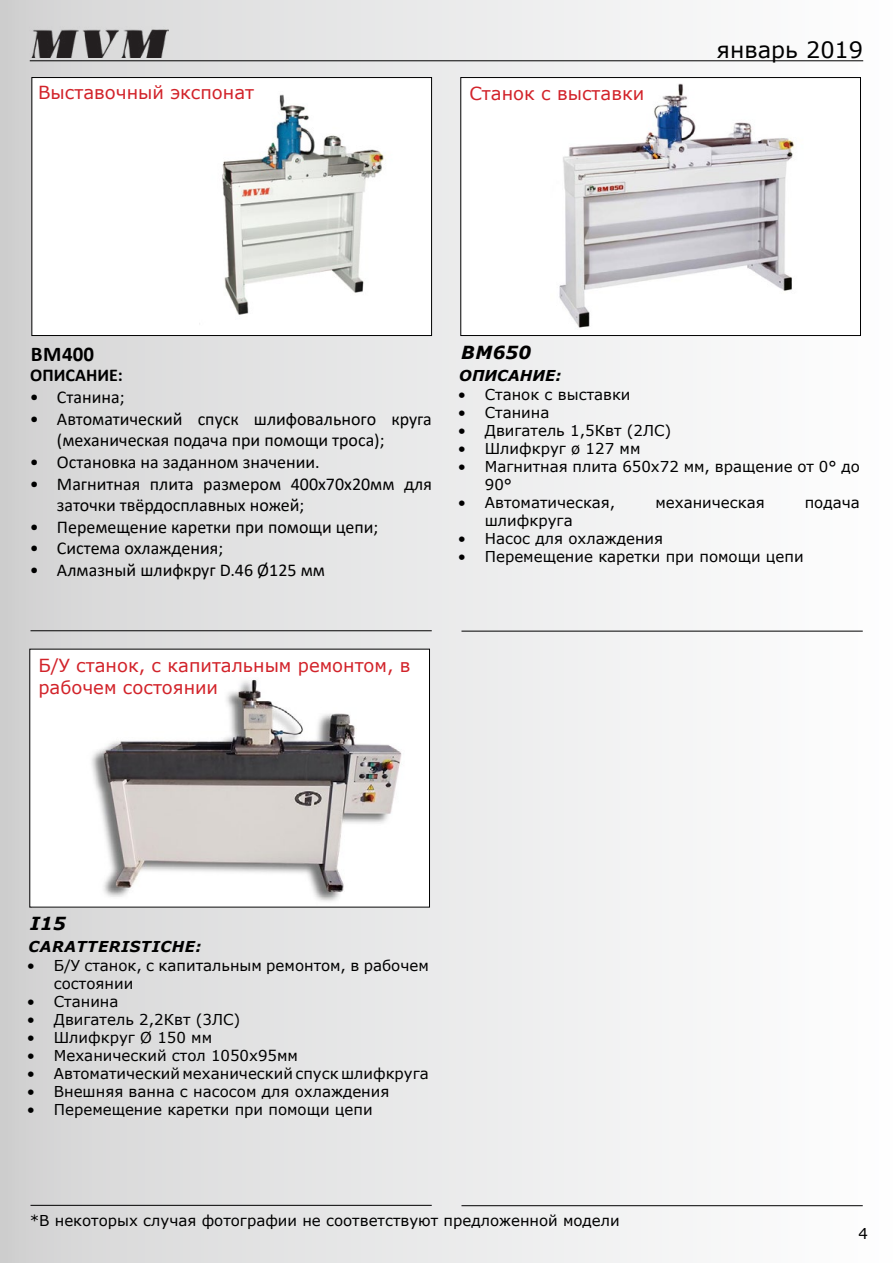
<style>
.page{position:relative;width:893px;height:1263px;background:#fff}
.page>*{position:absolute;margin:0;border:0;box-sizing:border-box;transform-origin:0 0}
.t1{font:22.5px "Verdana";color:#000}
.t2{font:700 21px "Calibri";letter-spacing:.01em;color:#000}
.t3{font:18px/21.6px "Calibri";color:#000}
.t4{font:18px/21.6px "Verdana";color:#d2232a}
.t5{font:700 18px "Calibri";color:#000}
.t6{font:italic 700 18px "Verdana";letter-spacing:.01em;color:#000}
.t7{font:15px/18px "Verdana";color:#000}
.t8{font:italic 700 15px "Verdana";letter-spacing:.035em;color:#000}
.t9{font:italic 700 15px "Verdana";color:#000}
</style>
<div class="page">
<div style="left:1px;top:1px;width:891px;height:1261px;background:linear-gradient(to right,#d3d3d4,#fff)"></div>
<hr style="left:30px;top:60px;width:833px;height:1px;background:#000">
<img style="left:30px;top:27px;width:138px;height:30px">
<hr style="left:31px;top:630px;width:401px;height:1px;background:#000">
<hr style="left:31px;top:1205px;width:401px;height:1px;background:#000">
<hr style="left:461px;top:631px;width:402px;height:1px;background:#000">
<hr style="left:461px;top:1205px;width:402px;height:1px;background:#000">
<div style="left:32px;top:78px;width:400px;height:257px;background:#fff"></div>
<img style="left:222px;top:94px;width:163px;height:221px">
<div style="left:31px;top:77px;width:401px;height:259px;border:1px solid #000"></div>
<img style="left:33px;top:651px;width:395px;height:254px">
<div style="left:461px;top:78px;width:399px;height:257px;background:#fff"></div>
<img style="left:559px;top:83px;width:236px;height:245px">
<div style="left:460px;top:77px;width:401px;height:259px;border:1px solid #000"></div>
<p class="t4" style="left:38px;top:81px;width:217px">Выставочный экспонат</p>
<p class="t4" style="left:469px;top:83px;width:176px">Станок с выставки</p>
<h1 class="t1" style="left:716px;top:35px;width:148px">январь 2019</h1>
<h2 class="t2" style="left:31px;top:339px;width:65px">BM400</h2>
<p class="t5" style="left:30px;top:362px;width:94px">ОПИСАНИЕ:</p>
<p class="t3" style="left:30px;top:386px;width:96px">• Станина;</p>
<p class="t3" style="left:57px;top:408px;width:376px;text-indent:-27px">• Автоматический спуск шлифовального круга (механическая подача при помощи троса);</p>
<p class="t3" style="left:30px;top:451px;width:291px">• Остановка на заданном значении.</p>
<p class="t3" style="left:57px;top:472px;width:376px;text-indent:-27px">• Магнитная плита размером 400х70х20мм для заточки твёрдосплавных ножей;</p>
<p class="t3" style="left:30px;top:516px;width:350px">• Перемещение каретки при помощи цепи;</p>
<p class="t3" style="left:30px;top:537px;width:195px">• Система охлаждения;</p>
<p class="t3" style="left:30px;top:559px;width:297px">• Алмазный шлифкруг D.46 Ø125 мм</p>
<p class="t6" style="left:461px;top:340px;width:72px">BM650</p>
<p class="t9" style="left:459px;top:364px;width:104px">ОПИСАНИЕ:</p>
<p class="t7" style="left:458px;top:385px;width:174px">• Станок с выставки</p>
<p class="t7" style="left:458px;top:403px;width:93px">• Станина</p>
<p class="t7" style="left:458px;top:421px;width:215px">• Двигатель 1,5Квт (2ЛС)</p>
<p class="t7" style="left:458px;top:439px;width:184px">• Шлифкруг ø 127 мм</p>
<p class="t7" style="left:485px;top:457px;width:376px;text-indent:-27px">• Магнитная плита 650x72 мм, вращение от 0° до<br>90°</p>
<p class="t7" style="left:458px;top:493px;width:159px">• Автоматическая,</p>
<p class="t7" style="left:655px;top:493px;width:111px">механическая</p>
<p class="t7" style="left:805px;top:493px;width:57px">подача</p>
<p class="t7" style="left:485px;top:511px;width:89px">шлифкруга</p>
<p class="t7" style="left:458px;top:529px;width:207px">• Насос для охлаждения</p>
<p class="t7" style="left:458px;top:547px;width:347px">• Перемещение каретки при помощи цепи</p>
<p class="t4" style="left:38px;top:654px;width:374px">Б/У станок, с капитальным ремонтом, в рабочем состоянии</p>
<p class="t6" style="left:30px;top:911px;width:37px">I15</p>
<p class="t8" style="left:29px;top:936px;width:174px">CARATTERISTICHE:</p>
<p class="t7" style="left:54px;top:957px;width:376px;text-indent:-27px">• Б/У станок, с капитальным ремонтом, в рабочем состоянии</p>
<p class="t7" style="left:27px;top:993px;width:93px">• Станина</p>
<p class="t7" style="left:27px;top:1011px;width:215px">• Двигатель 2,2Квт (3ЛС)</p>
<p class="t7" style="left:27px;top:1029px;width:187px">• Шлифкруг Ø 150 мм</p>
<p class="t7" style="left:27px;top:1047px;width:273px">• Механический стол 1050х95мм</p>
<p class="t7" style="left:27px;top:1065px;width:403px">• Автоматический механический спуск шлифкруга</p>
<p class="t7" style="left:27px;top:1083px;width:364px">• Внешняя ванна с насосом для охлаждения</p>
<p class="t7" style="left:27px;top:1101px;width:347px">• Перемещение каретки при помощи цепи</p>
<p class="t7" style="left:30px;top:1211px;width:591px">*В некоторых случая фотографии не соответствуют предложенной модели</p>
<p class="t7" style="left:858px;top:1224px;width:11px">4</p>
</div>
